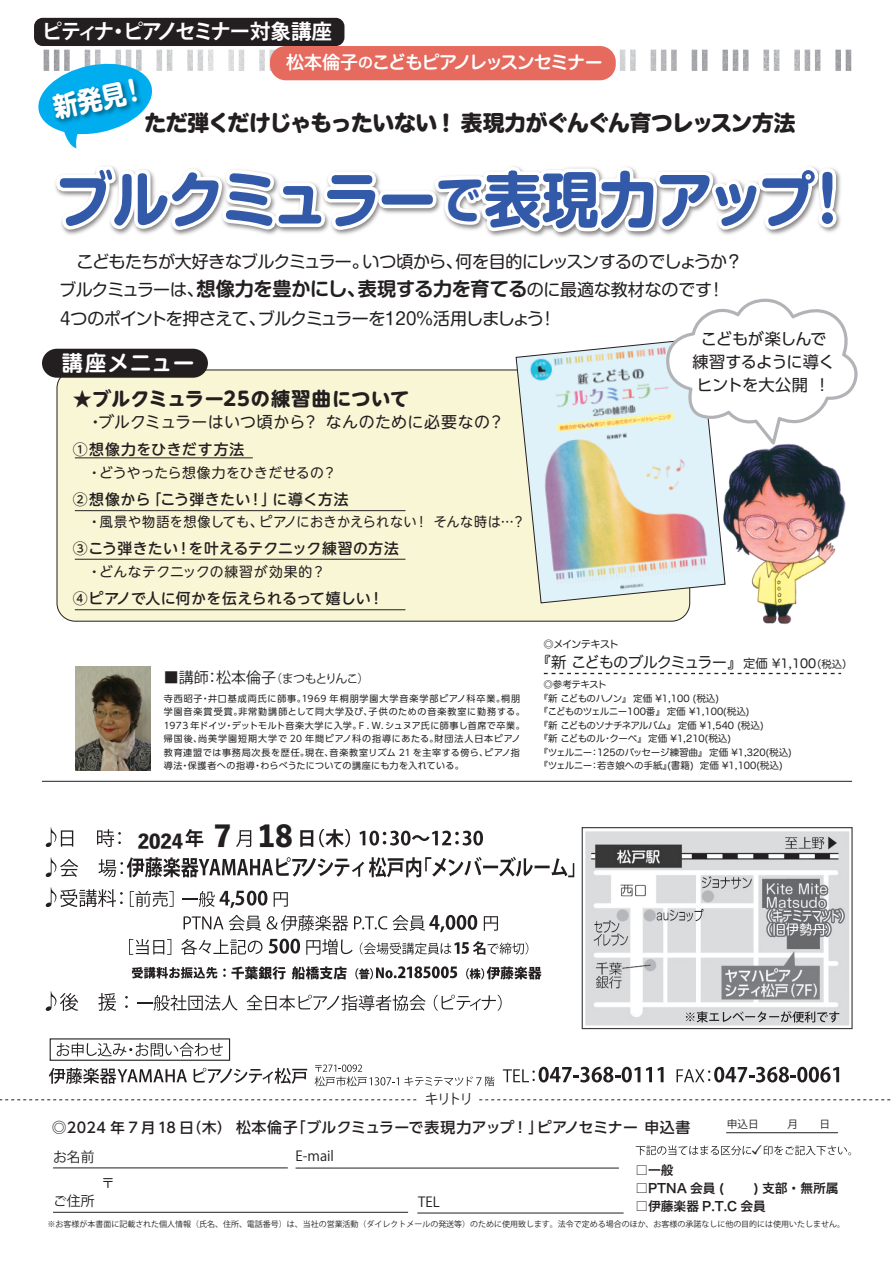
<style>
.page{position:relative;width:893px;height:1263px;background:#fff}
.page>*{position:absolute;margin:0;border:0;box-sizing:border-box;transform-origin:0 0}
.t1{font:700 60.6px "Shin M Go Pro";letter-spacing:-.04em;color:#335aa8;scale:.95 1}
.t2{font:700 27.3px "Shin M Go Pro";color:#fff;scale:.9 1}
.t3{font:21.75px "Hira Maru Std N W8";letter-spacing:-.04em;color:#231f20}
.t4{font:700 21.3px "Shin M Go Pro De";letter-spacing:.055em;color:#fff}
.t5{font:700 20.55px "Koz Go Pr 6 N";letter-spacing:-.09em;color:#fff}
.t6{font:700 19.2px "UD Shin M Go Pro";letter-spacing:.02em;color:#231f20}
.t7{font:18px "Hira Maru Std N W6";letter-spacing:-.075em;color:#fff}
.t8{font:800 18px "Yu Go Std N";color:#231f20}
.t9{font:16.95px/28.5px "Shin M Go Pro";letter-spacing:-.035em;color:#231f20}
.t10{font:16.2px/22.8px "UD Shin Go Pro";letter-spacing:-.04em;color:#231f20;text-align:center}
.t11{font:15.9px "UD Shin M Go Pro";letter-spacing:.02em;color:#231f20}
.t12{font:15.45px "Hira Maru Pro W4";letter-spacing:-.075em;color:#231f20}
.t13{font:500 14.85px "UD Shin M Go Pro";letter-spacing:.025em;color:#231f20}
.t14{font:500 14.85px "UD Shin Go Pro";letter-spacing:.015em;color:#231f20}
.t15{font:500 14.85px "UD Shin M Go Pro";letter-spacing:.06em;color:#231f20}
.t16{font:13.8px "UD Shin M Go Pro";letter-spacing:.03em;color:#231f20}
.t17{font:13.8px "Koz Go Pro Regular 90 ms RKSJ H";color:#231f20}
.t18{font:12.75px "Hira Kaku Pro W6";color:#231f20}
.t19{font:12px "Koz Go Pro Regular 90 ms RKSJ H";letter-spacing:-.105em;color:#231f20}
.t20{font:10.65px "Koz Go Pro Regular 90 ms RKSJ H";color:#231f20}
.t21{font:10.35px "Hira Maru Pro W4";letter-spacing:-.105em;color:#231f20}
.t22{font:9.6px/13.6px "Hira Maru Pro W4";letter-spacing:-.04em;color:#231f20}
.t23{font:9px/13.5px "UD Shin Go Pro";letter-spacing:.075em;color:#231f20}
.t24{font:7.95px "Koz Go Pro Regular 90 ms RKSJ H";color:#231f20}
.s1{font-size:14.85px}
.s2{font-size:50.55px}
.s3{font-family:"Shin M Go Pro De";font-weight:700;font-size:19.2px}
.s4{font-family:"Koz Go Pro Medium 90 ms RKSJ H";font-size:15px}
.s5{font-size:27px}
.s6{font-size:12.3px}
.s7{font-size:10.35px}
.s8{font-size:14.4px}
</style>
<div class="page">
<svg style="left:0;top:1099px;width:417px;height:1px"></svg>
<svg style="left:479px;top:1099px;width:412px;height:1px"></svg>
<hr style="left:53px;top:1168px;width:235px;height:1px;background:#231f20">
<hr style="left:53px;top:1212px;width:355px;height:1px;background:#231f20">
<hr style="left:296px;top:1168px;width:323px;height:1px;background:#231f20">
<hr style="left:417px;top:1213px;width:207px;height:1px;background:#231f20">
<hr style="left:726px;top:1132px;width:112px;height:1px;background:#231f20">
<svg style="left:46px;top:827px;width:27px;height:20px"></svg>
<svg style="left:97px;top:829px;width:24px;height:18px"></svg>
<svg style="left:185px;top:829px;width:18px;height:18px"></svg>
<svg style="left:236px;top:830px;width:15px;height:17px"></svg>
<svg style="left:300px;top:830px;width:13px;height:17px"></svg>
<svg style="left:319px;top:829px;width:31px;height:18px"></svg>
<svg style="left:359px;top:831px;width:124px;height:14px"></svg>
<svg style="left:46px;top:857px;width:32px;height:20px"></svg>
<svg style="left:98px;top:857px;width:476px;height:20px"></svg>
<svg style="left:46px;top:887px;width:77px;height:20px"></svg>
<svg style="left:130px;top:891px;width:44px;height:16px"></svg>
<svg style="left:274px;top:892px;width:14px;height:15px"></svg>
<svg style="left:184px;top:915px;width:77px;height:16px"></svg>
<svg style="left:267px;top:915px;width:81px;height:16px"></svg>
<svg style="left:484px;top:916px;width:14px;height:15px"></svg>
<svg style="left:129px;top:939px;width:42px;height:16px"></svg>
<svg style="left:181px;top:939px;width:81px;height:16px"></svg>
<svg style="left:269px;top:939px;width:31px;height:14px"></svg>
<svg style="left:306px;top:939px;width:47px;height:16px"></svg>
<svg style="left:46px;top:991px;width:32px;height:20px"></svg>
<svg style="left:98px;top:993px;width:18px;height:18px"></svg>
<svg style="left:137px;top:995px;width:101px;height:16px"></svg>
<svg style="left:247px;top:995px;width:179px;height:16px"></svg>
<svg style="left:434px;top:995px;width:68px;height:16px"></svg>
<svg style="left:57px;top:1043px;width:166px;height:13px"></svg>
<svg style="left:49px;top:1068px;width:138px;height:16px"></svg>
<svg style="left:194px;top:1068px;width:113px;height:16px"></svg>
<svg style="left:503px;top:1067px;width:137px;height:15px"></svg>
<svg style="left:646px;top:1067px;width:18px;height:15px"></svg>
<svg style="left:677px;top:1067px;width:162px;height:15px"></svg>
<svg style="left:315px;top:1064px;width:179px;height:22px"></svg>
<img style="left:585px;top:831px;width:265px;height:195px">
<div style="left:582px;top:827px;width:271px;height:202px;border:1px solid #3e3e3f"></div>
<div style="left:50px;top:1038px;width:180px;height:23px;border:1px solid #231f20"></div>
<svg style="left:132px;top:967px;width:85px;height:11px"></svg>
<svg style="left:223px;top:966px;width:63px;height:13px"></svg>
<svg style="left:292px;top:966px;width:55px;height:13px"></svg>
<svg style="left:355px;top:966px;width:102px;height:13px"></svg>
<svg style="left:466px;top:966px;width:76px;height:13px"></svg>
<svg style="left:686px;top:1011px;width:153px;height:11px"></svg>
<img style="left:76px;top:666px;width:75px;height:105px">
<div style="left:34px;top:18px;width:310px;height:28px;background:#231f20;border-radius:9px"></div>
<svg style="left:182px;top:891px;width:85px;height:17px"></svg>
<svg style="left:354px;top:915px;width:123px;height:17px"></svg>
<svg style="left:360px;top:941px;width:168px;height:14px"></svg>
<img style="left:725px;top:450px;width:121px;height:174px">
<div style="left:57px;top:370px;width:633px;height:251px;background:#f9f6d5;border-radius:18px"></div>
<img style="left:516px;top:341px;width:209px;height:262px">
<img style="left:44px;top:50px;width:231px;height:21px">
<img style="left:611px;top:50px;width:240px;height:21px">
<hr style="left:42px;top:781px;width:810px;height:1px;background:#231f20">
<div style="left:270px;top:46px;width:346px;height:34px;background:#e66a5e;border-radius:16px"></div>
<svg style="left:42px;top:349px;width:166px;height:29px"></svg>
<svg style="left:544px;top:673px;width:297px;height:1px"></svg>
<img style="left:68px;top:176px;width:773px;height:59px">
<svg style="left:55px;top:166px;width:328px;height:68px"></svg>
<div style="left:378px;top:191px;width:58px;height:17px;border:7px solid #fff;border-radius:5px"></div>
<svg style="left:431px;top:166px;width:409px;height:72px"></svg>
<svg style="left:38px;top:59px;width:117px;height:89px"></svg>
<img style="left:47px;top:72px;width:102px;height:60px">
<svg style="left:664px;top:298px;width:194px;height:152px"></svg>
<hr style="left:75px;top:458px;width:178px;height:1px;background:#231f20">
<hr style="left:75px;top:559px;width:330px;height:1px;background:#231f20">
<hr style="left:75px;top:510px;width:330px;height:1px;background:#231f20">
<hr style="left:75px;top:609px;width:330px;height:1px;background:#231f20">
<svg style="left:636px;top:1145px;width:215px;height:10px"></svg>
<h3 class="t5" style="left:42px;top:19px;width:292px">ピティナ・ピアノセミナー対象講座</h3>
<h3 class="t7" style="left:286px;top:49px;width:318px">松本倫子<span class="s1">の</span>こどもピアノレッスンセミナー</h3>
<h2 class="t2" style="left:49px;top:86px;width:96px;rotate:-12deg">新発見 !</h2>
<h3 class="t3" style="left:144px;top:106px;width:653px">ただ弾くだけじゃもったいない！ 表現力がぐんぐん育つレッスン方法</h3>
<h1 class="t1" style="left:55px;top:150px;width:845px">ブルクミュラー<span class="s2">で</span>表現力アップ！</h1>
<h3 class="t9" style="left:57px;top:245px;width:687px">　こどもたちが大好きなブルクミュラー。いつ頃から、何を目的にレッスンするのでしょうか？ブルクミュラーは、<span class="s3">想像力を豊かにし、表現する力を育てる</span>のに最適な教材なのです！<br>４つのポイントを押さえて、ブルクミュラーを120％活用しましょう！</h3>
<h3 class="t4" style="left:62px;top:346px;width:134px">講座メニュー</h3>
<h3 class="t6" style="left:73px;top:383px;width:338px">★ブルクミュラー25の練習曲について</h3>
<h3 class="t11" style="left:88px;top:409px;width:418px">・ブルクミュラーはいつ頃から？ なんのために必要なの？</h3>
<h3 class="t15" style="left:73px;top:437px;width:173px">①想像力をひきだす方法</h3>
<h3 class="t16" style="left:88px;top:461px;width:251px">・どうやったら想像力をひきだせるの？</h3>
<h3 class="t13" style="left:73px;top:487px;width:277px">②想像から「こう弾きたい！」に導く方法</h3>
<h3 class="t16" style="left:88px;top:511px;width:439px">・風景や物語を想像しても、ピアノにおきかえられない！ そんな時は…？</h3>
<h3 class="t13" style="left:73px;top:536px;width:328px">③こう弾きたい！を叶えるテクニック練習の方法</h3>
<h3 class="t16" style="left:88px;top:560px;width:240px">・どんなテクニックの練習が効果的？</h3>
<h3 class="t13" style="left:73px;top:586px;width:312px">④ピアノで人に何かを伝えられるって嬉しい！</h3>
<h3 class="t19" style="left:164px;top:672px;width:207px"><span class="s4">■講師：松本倫子</span>（まつもとりんこ）</h3>
<p class="t23" style="left:164px;top:691px;width:363px">寺西昭子・井口基成両氏に師事。1969 年桐朋学園大学音楽学部ピアノ科卒業。桐朋学園音楽賞受賞。非常勤講師として同大学及び、子供のための音楽教室に勤務する。1973 年ドイツ・デットモルト音楽大学に入学。Ｆ．Ｗ. シュヌア氏に師事し首席で卒業。帰国後、尚美学園短期大学で 20 年間ピアノ科の指導にあたる。財団法人日本ピアノ教育連盟では事務局次長を歴任。現在、音楽教室リズム 21 を主宰する傍ら、ピアノ指導法・保護者への指導・わらべうたについての講座にも力を入れている。</p>
<h3 class="t8" style="left:138px;top:827px;width:156px">2024 <span class="s5">7　18</span></h3>
<h3 class="t10" style="left:693px;top:327px;width:143px">こどもが楽しんで練習するように導くヒントを大公開 ！</h3>
<p class="t21" style="left:543px;top:635px;width:77px">◎メインテキスト</p>
<h3 class="t12" style="left:536px;top:649px;width:318px">『新 こどものブルクミュラー』<span class="s6">定価 ¥1,100</span><span class="s7">（税込）</span></h3>
<p class="t22" style="left:539px;top:677px;width:255px;text-indent:5px">◎参考テキスト<br>『新 こどものハノン』 定価 ¥1,100 (税込)<br>『こどものツェルニー100番』 定価 ¥1,100(税込)<br>『新 こどものソナチネアルバム』 定価 ¥1,540 (税込)<br>『新 こどものル・クーペ』 定価 ¥1,210(税込)<br>『ツェルニー：125のパッセージ練習曲』 定価 ¥1,320(税込)『ツェルニー：若き娘への手紙』(書籍) 定価 ¥1,100(税込)</p>
<h3 class="t17" style="left:425px;top:1091px;width:50px">キリトリ</h3>
<h3 class="t14" style="left:52px;top:1115px;width:640px">◎<span class="s8">2024 年 7 月 18 日（木）</span> 松本倫子「ブルクミュラーで表現力アップ！」ピアノセミナー 申込書</h3>
<p class="t20" style="left:727px;top:1117px;width:105px">申込日 　　月　　日</p>
<h3 class="t17" style="left:53px;top:1149px;width:43px">お名前</h3>
<h3 class="t17" style="left:53px;top:1193px;width:43px">ご住所</h3>
<h3 class="t17" style="left:101px;top:1175px;width:15px">〒</h3>
<h3 class="t17" style="left:296px;top:1148px;width:40px">E-mail</h3>
<h3 class="t17" style="left:418px;top:1194px;width:23px">TEL</h3>
<h3 class="t18" style="left:635px;top:1158px;width:40px">□一般</h3>
<h3 class="t18" style="left:635px;top:1176px;width:90px">□PTNA 会員 (</h3>
<h3 class="t18" style="left:754px;top:1176px;width:86px">) 支部・無所属</h3>
<h3 class="t18" style="left:635px;top:1194px;width:132px">□伊藤楽器 P.T.C 会員</h3>
<p class="t24" style="left:48px;top:1219px;width:799px">※お客様が本書面に記載された個人情報（氏名、住所、電話番号）は、当社の営業活動（ダイレクトメールの発送等）のために使用致します。法令で定める場合のほか、お客様の承諾なしに他の目的には使用いたしません。</p>
</div>
